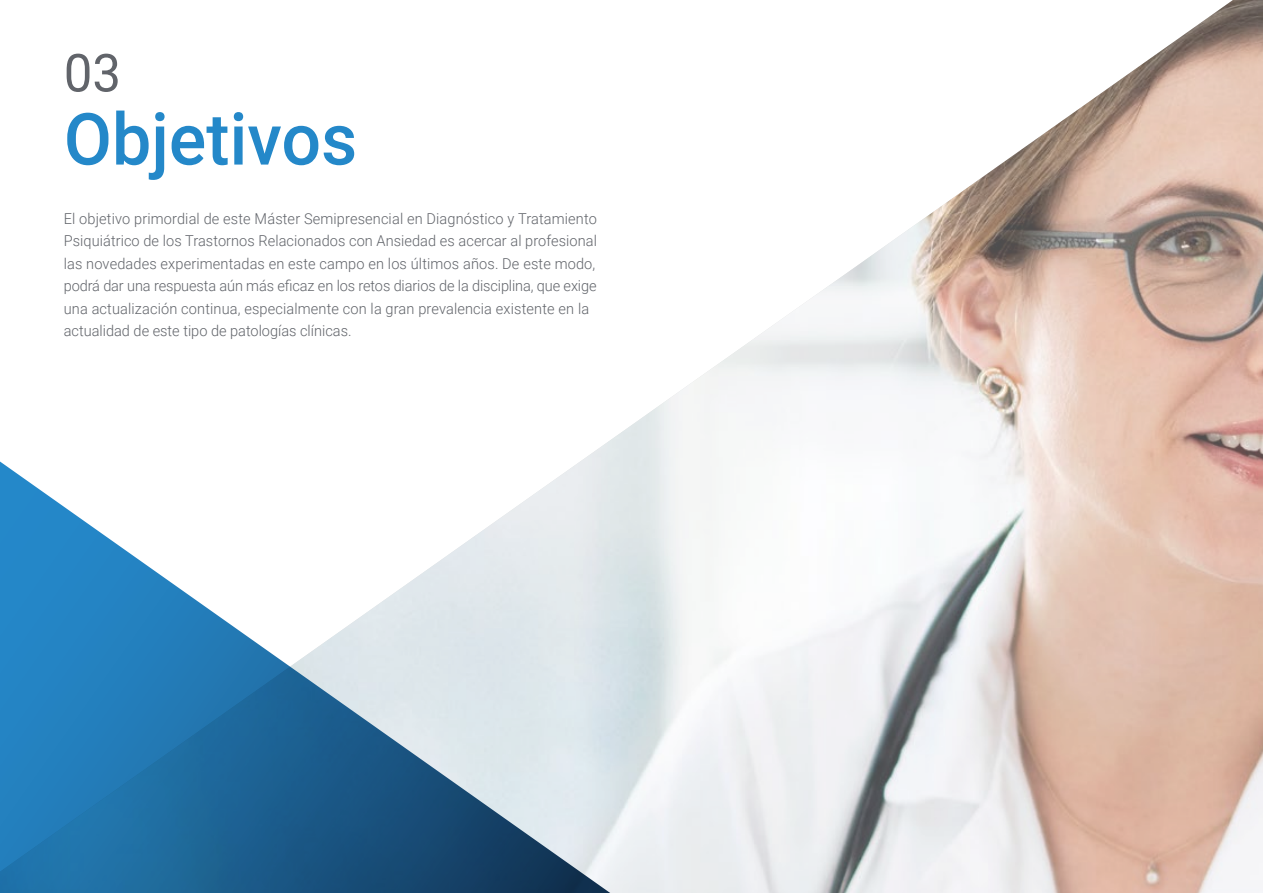
<style>
.page{position:relative;width:1263px;height:893px;background:#fff}
.page>*{position:absolute;margin:0;border:0;box-sizing:border-box;transform-origin:0 0}
.t1{font:500 72px "Roboto";color:#2488c9}
.t2{font:52.5px "Roboto";color:#61646a}
.t3{font:300 15px/22.5px "Roboto";letter-spacing:.005em;color:#61646a}
</style>
<div class="page">
<img style="left:602px;top:0;width:661px;height:893px">
<svg style="left:0;top:446px;width:640px;height:447px"></svg>
<h2 class="t2" style="left:64px;top:36px;width:59px">03</h2>
<h1 class="t1" style="left:64px;top:89px;width:295px">Objetivos</h1>
<p class="t3" style="left:64px;top:207px;width:535px">El objetivo primordial de este Máster Semipresencial en Diagnóstico y Tratamiento Psiquiátrico de los Trastornos Relacionados con Ansiedad es acercar al profesional las novedades experimentadas en este campo en los últimos años. De este modo, podrá dar una respuesta aún más eficaz en los retos diarios de la disciplina, que exige una actualización continua, especialmente con la gran prevalencia existente en la actualidad de este tipo de patologías clínicas.</p>
</div>
